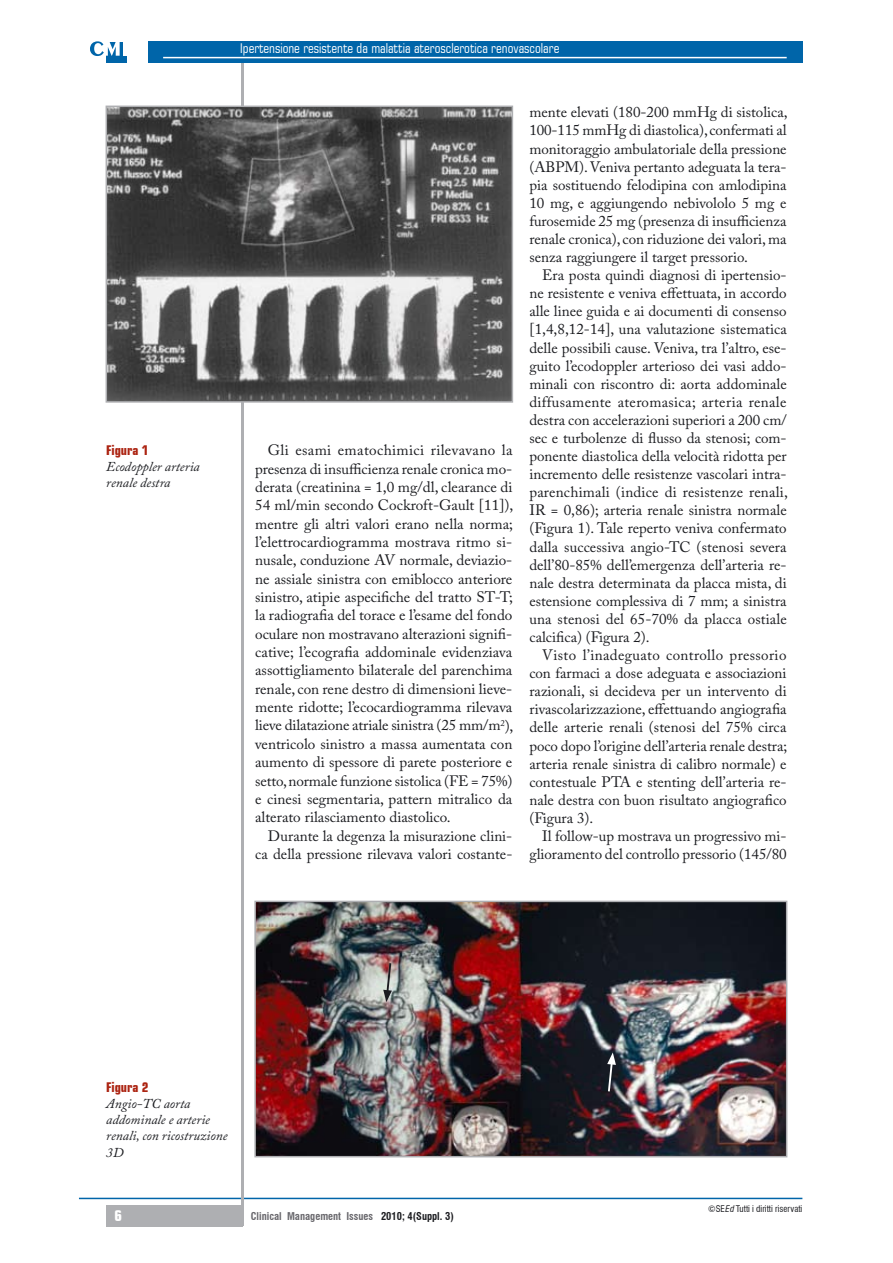
<style>
.page{position:relative;width:893px;height:1263px;background:#fff}
.page>*{position:absolute;margin:0;border:0;box-sizing:border-box;transform-origin:0 0}
.t1{font:15px/18.1px "Adobe Caslon Pro";color:#1b1c20;text-align:justify}
.t2{font:700 condensed 15px "Square 721 BT";color:#fff}
.t3{font:italic 13.5px/16.2px "Adobe Caslon Pro";color:#1b1c20}
.t4{font:condensed 13.5px "Square 721 BT";color:#fff}
.t5{font:700 condensed 13.5px "Square 721 BT";color:#ac2412}
.t6{font:700 condensed 10.5px "Swiss 721 BT";color:#68676c}
.t7{font:condensed 9px "Swiss 721 BT";color:#1b1c20}
.s1{color:#1b1c20}
.s2{font-style:italic}
</style>
<div class="page">
<hr style="left:79px;top:1198px;width:723px;height:1px;background:#0065a9">
<hr style="left:241px;top:48px;width:3px;height:1178px;background:#aeafb2">
<div style="left:106px;top:42px;width:21px;height:21px;background:#0065a9"></div>
<svg style="left:90px;top:41px;width:30px;height:15px"></svg>
<hr style="left:123px;top:42px;width:4px;height:14px;background:#fff">
<div style="left:148px;top:41px;width:654px;height:22px;background:#0065a9"></div>
<hr style="left:163px;top:57px;width:624px;height:1px;background:#fff">
<div style="left:106px;top:1205px;width:136px;height:21px;background:#aeafb2"></div>
<img style="left:109px;top:109px;width:401px;height:291px">
<div style="left:106px;top:106px;width:407px;height:297px;border:2px solid #aeafb2"></div>
<img style="left:257px;top:904px;width:527px;height:250px">
<div style="left:254px;top:901px;width:533px;height:256px;border:2px solid #aeafb2"></div>
<svg style="left:383px;top:961px;width:9px;height:41px"></svg>
<svg style="left:607px;top:1052px;width:9px;height:41px"></svg>
<p class="t5" style="left:106px;top:442px;width:44px">Figura 1</p>
<p class="t3" style="left:106px;top:458px;width:95px">Ecodoppler arteria renale destra</p>
<p class="t4" style="left:240px;top:40px;width:321px">Ipertensione resistente da malattia aterosclerotica renovascolare</p>
<p class="t1" style="left:255px;top:441px;width:260px;text-indent:13px">Gli esami ematochimici rilevavano la presenza di insufficienza renale cronica mo&shy;derata (creatinina = 1,0 mg/dl, clearance di 54 ml/min secondo Cockroft-Gault [11]), mentre gli altri valori erano nella norma; l’elettrocardiogramma mostrava ritmo si&shy;nusale, conduzione AV normale, deviazio&shy;ne assiale sinistra con emiblocco anteriore sinistro, atipie aspecifiche del tratto ST-T; la radiografia del torace e l’esame del fondo oculare non mostravano alterazioni signifi&shy;cative; l’ecografia addominale evidenziava assottigliamento bilaterale del parenchima renale, con rene destro di dimensioni lieve&shy;mente ridotte; l’ecocardiogramma rilevava lieve dilatazione atriale sinistra (25 mm/m<sup>2</sup>), ventricolo sinistro a massa aumentata con aumento di spessore di parete posteriore e setto, normale funzione sistolica (FE = 75%) e cinesi segmentaria, pattern mitralico da alterato rilasciamento diastolico.</p>
<p class="t1" style="left:255px;top:826px;width:259px;text-align:right">Durante la degenza la misurazione clini&shy;ca della pressione rilevava valori costante-</p>
<p class="t1" style="left:529px;top:103px;width:260px">mente elevati (180-200 mmHg di sistolica, 100-115 mmHg di diastolica), confermati al monitoraggio ambulatoriale della pressione (ABPM). Veniva pertanto adeguata la tera&shy;pia sostituendo felodipina con amlodipina 10 mg, e aggiungendo nebivololo 5 mg e furosemide 25 mg (presenza di insufficienza renale cronica), con riduzione dei valori, ma senza raggiungere il target pressorio.</p>
<p class="t1" style="left:529px;top:266px;width:260px;text-indent:13px">Era posta quindi diagnosi di ipertensio&shy;ne resistente e veniva effettuata, in accordo alle linee guida e ai documenti di consenso [1,4,8,12-14], una valutazione sistematica delle possibili cause. Veniva, tra l’altro, ese&shy;guito l’ecodoppler arterioso dei vasi addo&shy;minali con riscontro di: aorta addominale diffusamente ateromasica; arteria renale destra con accelerazioni superiori a 200 cm/ sec e turbolenze di flusso da stenosi; com&shy;ponente diastolica della velocità ridotta per incremento delle resistenze vascolari intra&shy;parenchimali (indice di resistenze renali, IR = 0,86); arteria renale sinistra normale (Figura 1). Tale reperto veniva confermato dalla successiva angio-TC (stenosi severa dell’80-85% dell’emergenza dell’arteria re&shy;nale destra determinata da placca mista, di estensione complessiva di 7 mm; a sinistra una stenosi del 65-70% da placca ostiale calcifica) (Figura 2).</p>
<p class="t1" style="left:529px;top:646px;width:259px;text-indent:13px">Visto l’inadeguato controllo pressorio con farmaci a dose adeguata e associazioni razionali, si decideva per un intervento di rivascolarizzazione, effettuando angiografia delle arterie renali (stenosi del 75% circa poco dopo l’origine dell’arteria renale destra; arteria renale sinistra di calibro normale) e contestuale PTA e stenting dell’arteria re&shy;nale destra con buon risultato angiografico (Figura 3).</p>
<p class="t1" style="left:529px;top:827px;width:259px;text-align:right">Il follow-up mostrava un progressivo mi&shy;glioramento del controllo pressorio (145/80</p>
<p class="t5" style="left:106px;top:1079px;width:44px">Figura 2</p>
<p class="t3" style="left:106px;top:1095px;width:123px">Angio-TC aorta addominale e arterie renali, con ricostruzione<br>3D</p>
<p class="t2" style="left:114px;top:1207px;width:9px">6</p>
<p class="t6" style="left:251px;top:1209px;width:204px">Clinical Management Issues <span class="s1">2010; 4(Suppl. 3)</span></p>
<p class="t7" style="left:708px;top:1203px;width:96px">©SE<span class="s2">Ed</span> Tutti i diritti riservati</p>
</div>
